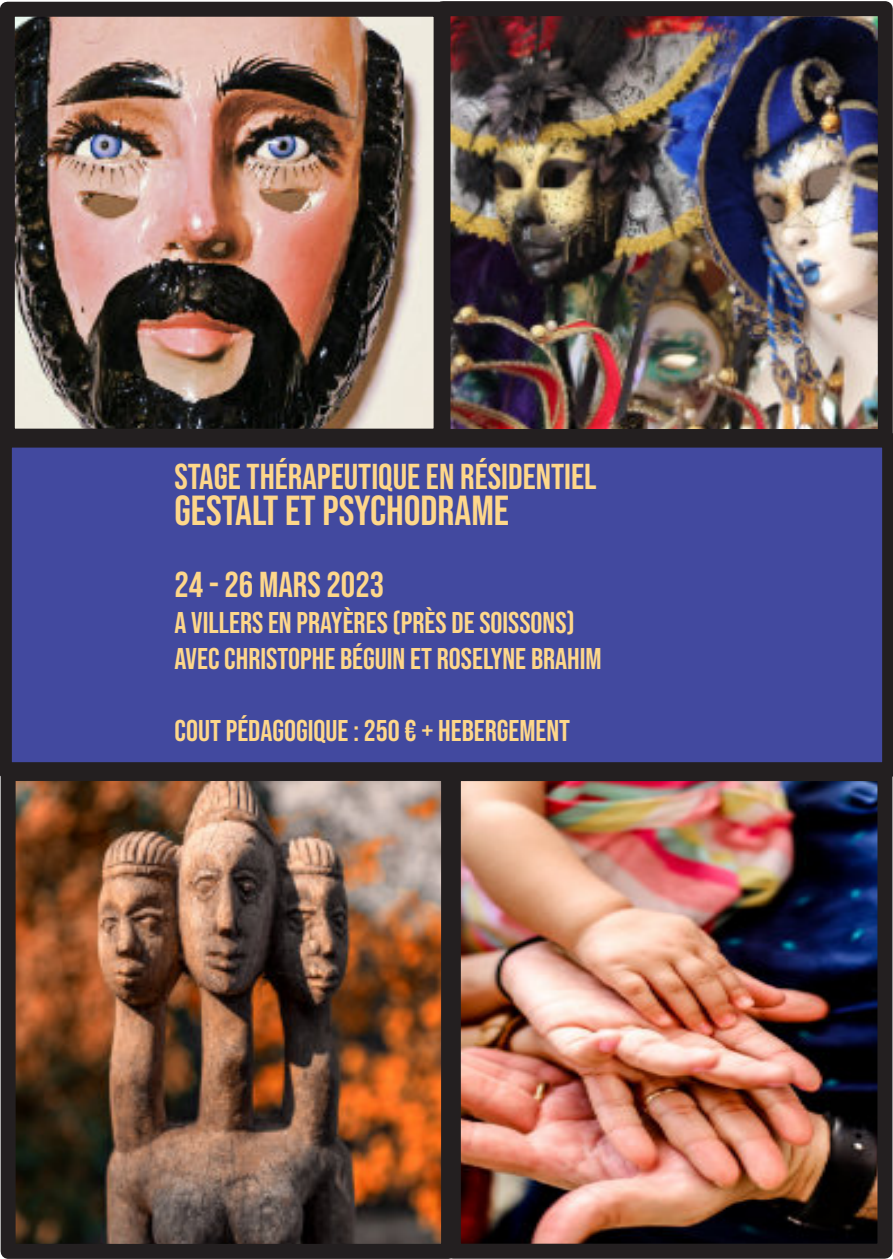
<style>
.page{position:relative;width:893px;height:1259px;background:#fff}
.page>*{position:absolute;margin:0;border:0;box-sizing:border-box;transform-origin:0 0}
.t1{font:42px "Bebas Neue";color:#fed78a}
.t2{font:36px "Bebas Neue";color:#fed78a}
.t3{font:30px/36px "Bebas Neue";color:#fed78a}
</style>
<div class="page">
<img style="left:16px;top:18px;width:417px;height:410px">
<div style="left:0;top:2px;width:449px;height:442px;border:15px solid #231f20"></div>
<img style="left:451px;top:17px;width:426px;height:411px">
<div style="left:435px;top:1px;width:458px;height:443px;border:15px solid #231f20"></div>
<svg style="left:0;top:432px;width:893px;height:345px;background:#3f4594"></svg>
<img style="left:462px;top:782px;width:414px;height:460px">
<div style="left:446px;top:766px;width:446px;height:492px;border:15px solid #231f20"></div>
<img style="left:17px;top:782px;width:423px;height:460px">
<div style="left:1px;top:766px;width:455px;height:492px;border:15px solid #231f20"></div>
<p class="t2" style="left:174px;top:462px;width:424px">STAGE THÉRAPEUTIQUE EN RÉSIDENTIEL</p>
<h1 class="t1" style="left:174px;top:493px;width:336px">GESTALT ET PSYCHODRAME</h1>
<p class="t2" style="left:174px;top:570px;width:211px">24 - 26 MARS 2023</p>
<p class="t3" style="left:174px;top:607px;width:429px">A VILLERS EN PRAYÈRES (PRÈS DE SOISSONS)<br>AVEC CHRISTOPHE BÉGUIN ET ROSELYNE BRAHIM</p>
<p class="t3" style="left:174px;top:715px;width:397px">COUT PÉDAGOGIQUE : 250 € + HEBERGEMENT</p>
</div>
